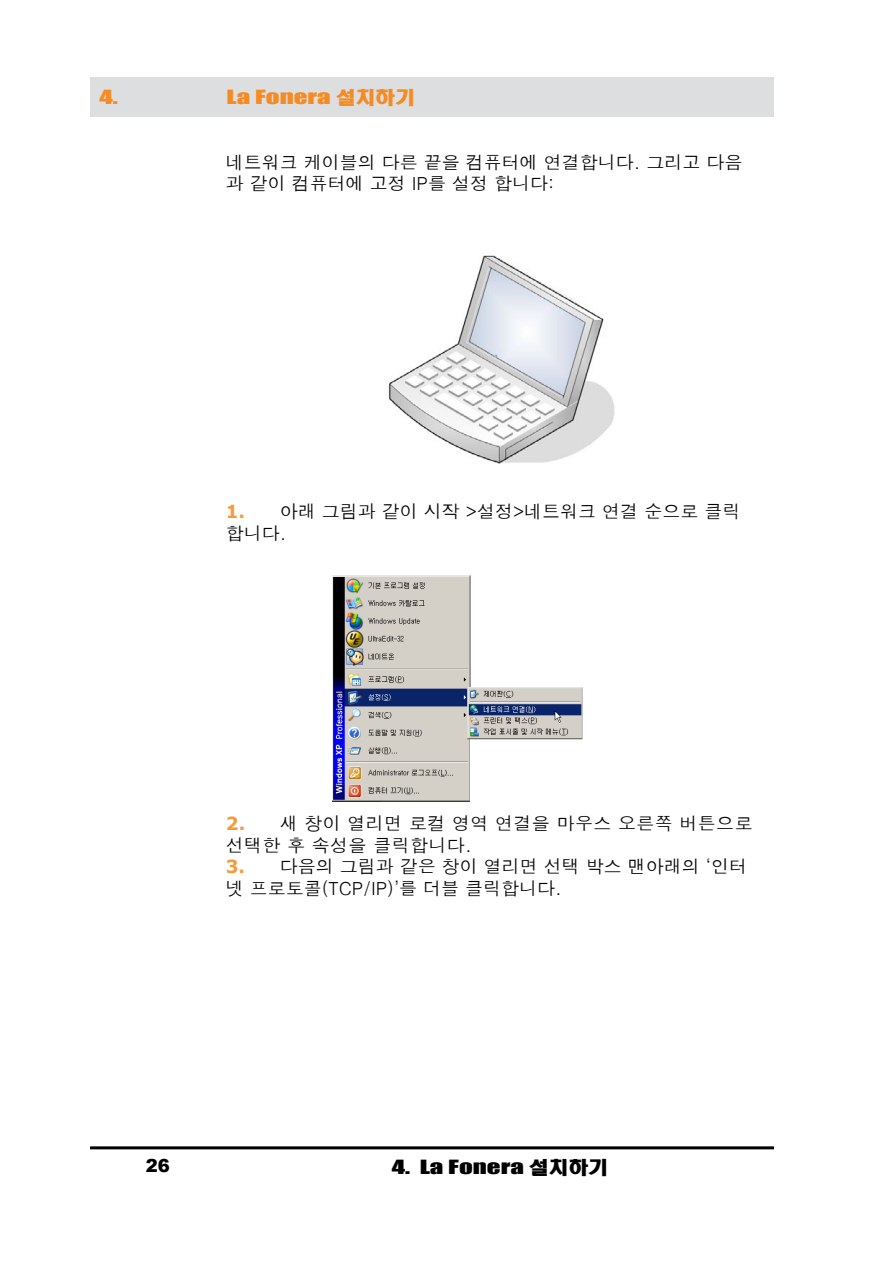
<style>
.page{position:relative;width:893px;height:1263px;background:#fff}
.page>*{position:absolute;margin:0;border:0;box-sizing:border-box;transform-origin:0 0}
.t1{font:18px/21.6px "Dotum";color:#000}
.t2{font:18px/21.6px "Dotum";letter-spacing:.02em;color:#000}
.t3{font:18px "Impact";color:#f58b22;scale:1.5 1}
.t4{font:18px "Impact";color:#000;scale:1.5 1}
.t5{font:900 18px "Arial";color:#000}
.s1{font-family:"Headline R HM"}
.s2{font-family:"Verdana";font-weight:700;color:#f89a3a}
</style>
<div class="page">
<div style="left:90px;top:77px;width:684px;height:40px;background:#dddedf"></div>
<hr style="left:90px;top:1146px;width:684px;height:3px;background:#000">
<img style="left:388px;top:255px;width:227px;height:209px">
<img style="left:332px;top:575px;width:250px;height:226px">
<p class="t3" style="left:99px;top:83px;width:14px">4.</p>
<p class="t3" style="left:227px;top:83px;width:127px">La Fonera <span class="s1">설치하기</span></p>
<p class="t1" style="left:226px;top:152px;width:518px">네트워크 케이블의 다른 끝을 컴퓨터에 연결합니다. 그리고 다음 과 같이 컴퓨터에 고정 IP를 설정 합니다:</p>
<p class="t1" style="left:226px;top:501px;width:516px"><span class="s2">1.</span> 아래 그림과 같이 시작 &gt;설정&gt;네트워크 연결 순으로 클릭 합니다.</p>
<p class="t2" style="left:226px;top:813px;width:528px"><span class="s2">2.</span> 새 창이 열리면 로컬 영역 연결을 마우스 오른쪽 버튼으로 선택한 후 속성을 클릭합니다.</p>
<p class="t1" style="left:226px;top:856px;width:523px"><span class="s2">3.</span> 다음의 그림과 같은 창이 열리면 선택 박스 맨아래의 ‘인터 넷 프로토콜(TCP/IP)’를 더블 클릭합니다.</p>
<p class="t5" style="left:146px;top:1152px;width:26px">26</p>
<p class="t4" style="left:392px;top:1152px;width:146px">4. La Fonera <span class="s1">설치하기</span></p>
</div>
